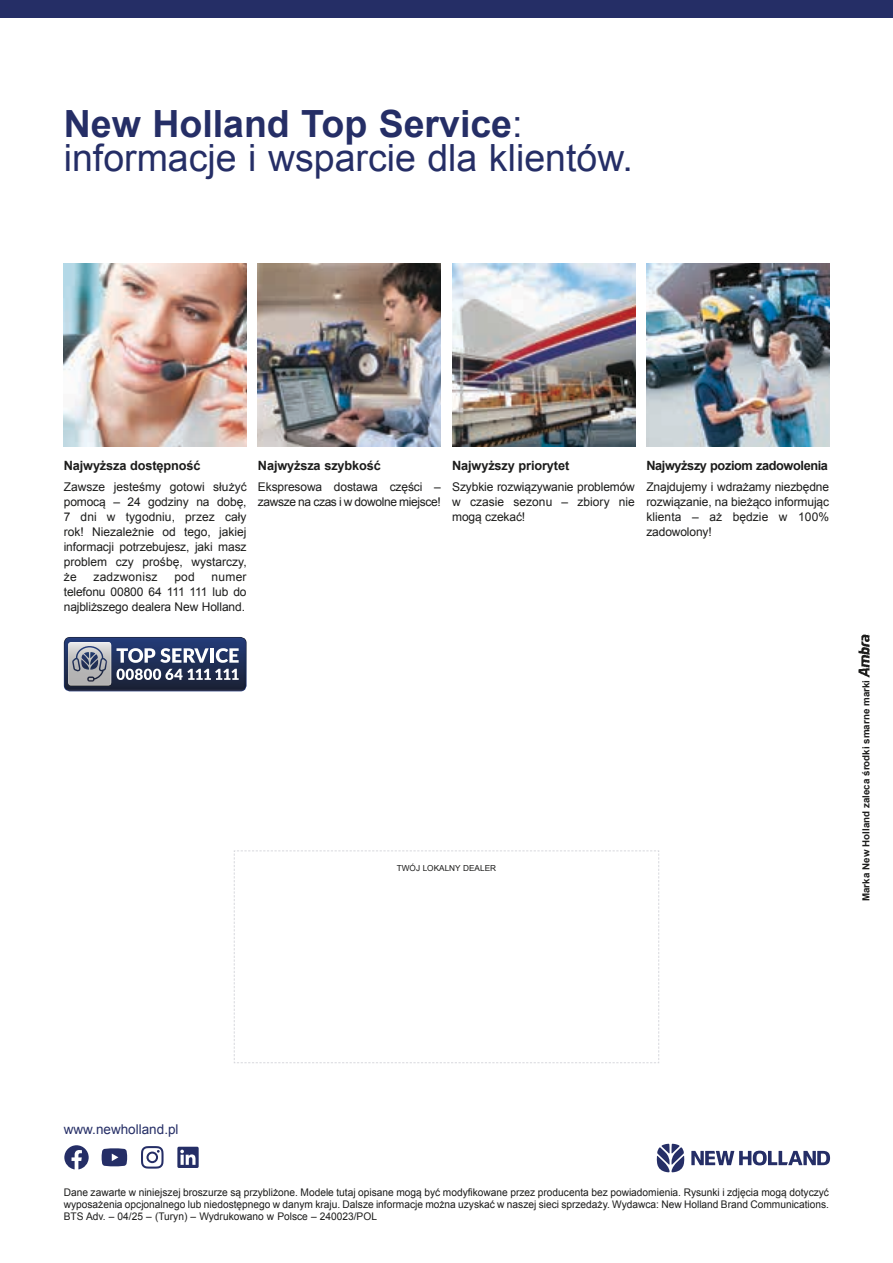
<style>
.page{position:relative;width:893px;height:1263px;background:#fff}
.page>*{position:absolute;margin:0;border:0;box-sizing:border-box;transform-origin:0 0}
.t1{font:37.5px/34.5px "Arial";color:#252e66}
.t2{font:13.5px "Arial";color:#252e66}
.t3{font:700 12.75px "Arial";letter-spacing:-.01em;color:#1c1c1b}
.t4{font:700 12.75px "Arial";letter-spacing:-.03em;color:#1c1c1b}
.t5{font:12px/15px "Arial";letter-spacing:-.01em;color:#1c1c1b;text-align:justify}
.t6{font:12px/15px "Arial";letter-spacing:-.03em;color:#1c1c1b}
.t7{font:12px "Arial";letter-spacing:.02em;color:#1c1c1b}
.t8{font:10.5px/12px "Arial";color:#1c1c1b;text-align:justify}
.t9{font:700 9.75px "Arial";color:#1c1c1b}
.t10{font:8.25px "Arial";color:#1c1c1b}
.s1{font-weight:700}
</style>
<div class="page">
<img style="left:64px;top:264px;width:183px;height:182px">
<img style="left:258px;top:264px;width:183px;height:182px">
<img style="left:452px;top:264px;width:183px;height:182px">
<svg style="left:141px;top:1146px;width:23px;height:22px"></svg>
<svg style="left:102px;top:1148px;width:25px;height:18px"></svg>
<svg style="left:177px;top:1147px;width:22px;height:21px"></svg>
<svg style="left:64px;top:1145px;width:25px;height:24px"></svg>
<svg style="left:691px;top:1151px;width:139px;height:14px"></svg>
<svg style="left:657px;top:1144px;width:27px;height:28px"></svg>
<svg style="left:234px;top:850px;width:425px;height:213px"></svg>
<div style="left:0;top:0;width:893px;height:17px;background:#252e66"></div>
<img style="left:646px;top:264px;width:183px;height:182px">
<img style="left:858px;top:633px;width:12px;height:45px">
<img style="left:64px;top:637px;width:183px;height:52px">
<img style="left:65px;top:638px;width:181px;height:53px">
<img style="left:68px;top:642px;width:43px;height:44px">
<img style="left:72px;top:646px;width:35px;height:36px">
<svg style="left:117px;top:648px;width:92px;height:15px"></svg>
<hr style="left:210px;top:648px;width:4px;height:15px;background:#fff">
<svg style="left:216px;top:648px;width:23px;height:15px"></svg>
<svg style="left:117px;top:669px;width:122px;height:11px"></svg>
<h1 class="t1" style="left:64px;top:107px;width:570px"><span class="s1">New Holland Top Service</span>: informacje i wsparcie dla klientów.</h1>
<p class="t3" style="left:64px;top:457px;width:138px">Najwyższa dostępność</p>
<p class="t5" style="left:64px;top:479px;width:184px">Zawsze jesteśmy gotowi służyć pomocą – 24 godziny na dobę, 7 dni w tygodniu, przez cały rok! Niezależnie od tego, jakiej informacji potrzebujesz, jaki masz problem czy prośbę, wystarczy, że</p>
<p class="t7" style="left:93px;top:569px;width:66px">zadzwonisz</p>
<p class="t5" style="left:174px;top:569px;width:22px">pod</p>
<p class="t5" style="left:64px;top:569px;width:184px;text-indent:148px">numer telefonu 00800 64 111 111 lub do najbliższego dealera New Holland.</p>
<p class="t3" style="left:258px;top:457px;width:124px">Najwyższa szybkość</p>
<p class="t6" style="left:258px;top:479px;width:184px">Ekspresowa dostawa części – zawsze na czas i w dowolne miejsce!</p>
<p class="t3" style="left:452px;top:457px;width:119px">Najwyższy priorytet</p>
<p class="t5" style="left:452px;top:479px;width:184px">Szybkie rozwiązywanie problemów w czasie sezonu – zbiory nie mogą czekać!</p>
<p class="t4" style="left:646px;top:457px;width:183px">Najwyższy poziom zadowolenia</p>
<p class="t5" style="left:646px;top:479px;width:184px">Znajdujemy i wdrażamy niezbędne rozwiązanie, na bieżąco informując klienta – aż będzie w 100% zadowolony!</p>
<p class="t10" style="left:397px;top:863px;width:101px">TWÓJ LOKALNY DEALER</p>
<p class="t9" style="left:860px;top:901px;width:223px;rotate:-90deg">Marka New Holland zaleca środki smarne marki</p>
<p class="t2" style="left:64px;top:1120px;width:116px">www.newholland.pl</p>
<p class="t8" style="left:64px;top:1187px;width:767px">Dane zawarte w niniejszej broszurze są przybliżone. Modele tutaj opisane mogą być modyfikowane przez producenta bez powiadomienia. Rysunki i zdjęcia mogą dotyczyć wyposażenia opcjonalnego lub niedostępnego w danym kraju. Dalsze informacje można uzyskać w naszej sieci sprzedaży. Wydawca: New Holland Brand Communications.<br>BTS Adv. – 04/25 – (Turyn) – Wydrukowano w Polsce – 240023/POL</p>
</div>
